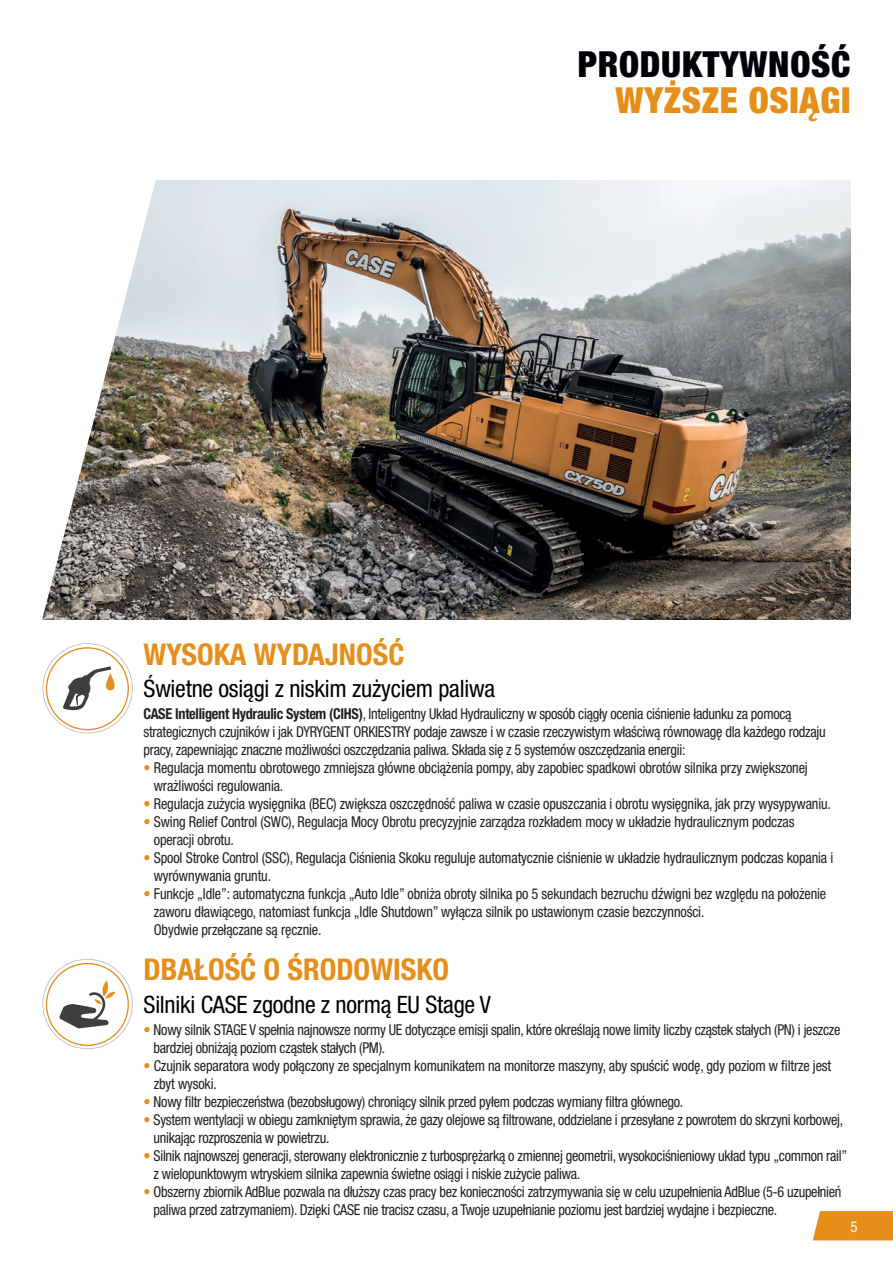
<style>
.page{position:relative;width:893px;height:1263px;background:#fff}
.page>*{position:absolute;margin:0;border:0;box-sizing:border-box;transform-origin:0 0}
.t1{font:900 condensed 36px "Helvetica Neue LT Pro";letter-spacing:.02em;color:#000108}
.t2{font:900 condensed 36px "Helvetica Neue LT Pro";letter-spacing:.02em;color:#e58e19}
.t3{font:700 condensed 30px "Helvetica Neue LT Pro";color:#e58e19}
.t4{font:condensed 24px "Helvetica Neue LT Pro";letter-spacing:-.01em;color:#000}
.t5{font:condensed 15px/18px "Helvetica Neue LT Pro";letter-spacing:-.02em;color:#231f20;scale:.95 1}
.t6{font:condensed 15px "Helvetica Neue LT Pro";color:#fff}
.s1{font-weight:700}
.s2{color:#e58e19}
</style>
<div class="page">
<svg style="left:813px;top:1211px;width:80px;height:29px;background:#e69323"></svg>
<img style="left:163px;top:180px;width:687px;height:440px">
<svg style="left:42px;top:180px;width:121px;height:440px"></svg>
<svg style="left:43px;top:643px;width:90px;height:90px"></svg>
<svg style="left:106px;top:673px;width:9px;height:17px"></svg>
<svg style="left:43px;top:959px;width:90px;height:90px"></svg>
<h1 class="t1" style="left:578px;top:42px;width:274px">PRODUKTYWNOŚĆ</h1>
<h1 class="t2" style="left:616px;top:78px;width:236px">WYŻSZE OSIĄGI</h1>
<h2 class="t3" style="left:144px;top:636px;width:262px">WYSOKA WYDAJNOŚĆ</h2>
<h3 class="t4" style="left:144px;top:675px;width:353px">Świetne osiągi z niskim zużyciem paliwa</h3>
<p class="t5" style="left:144px;top:705px;width:719px"><span class="s1">CASE Intelligent Hydraulic System (CIHS)</span>, Inteligentny Układ Hydrauliczny w sposób ciągły ocenia ciśnienie ładunku za pomocą strategicznych czujników i jak DYRYGENT ORKIESTRY podaje zawsze i w czasie rzeczywistym właściwą równowagę dla każdego rodzaju pracy, zapewniając znaczne możliwości oszczędzania paliwa. Składa się z 5 systemów oszczędzania energii:</p>
<p class="t5" style="left:154px;top:759px;width:690px;text-indent:-10px"><span class="s2">•</span> Regulacja momentu obrotowego zmniejsza główne obciążenia pompy, aby zapobiec spadkowi obrotów silnika przy zwiększonej wrażliwości regulowania.</p>
<p class="t5" style="left:144px;top:795px;width:725px"><span class="s2">•</span> Regulacja zużycia wysięgnika (BEC) zwiększa oszczędność paliwa w czasie opuszczania i obrotu wysięgnika, jak przy wysypywaniu.</p>
<p class="t5" style="left:154px;top:813px;width:676px;text-indent:-10px"><span class="s2">•</span> Swing Relief Control (SWC), Regulacja Mocy Obrotu precyzyjnie zarządza rozkładem mocy w układzie hydraulicznym podczas operacji obrotu.</p>
<p class="t5" style="left:154px;top:849px;width:717px;text-indent:-10px"><span class="s2">•</span> Spool Stroke Control (SSC), Regulacja Ciśnienia Skoku reguluje automatycznie ciśnienie w układzie hydraulicznym podczas kopania i wyrównywania gruntu.</p>
<p class="t5" style="left:154px;top:885px;width:709px;text-indent:-10px"><span class="s2">•</span> Funkcje „Idle”: automatyczna funkcja „Auto Idle” obniża obroty silnika po 5 sekundach bezruchu dźwigni bez względu na położenie zaworu dławiącego, natomiast funkcja „Idle Shutdown” wyłącza silnik po ustawionym czasie bezczynności.<br>Obydwie przełączane są ręcznie.</p>
<h2 class="t3" style="left:144px;top:951px;width:307px">DBAŁOŚĆ O ŚRODOWISKO</h2>
<h3 class="t4" style="left:144px;top:990px;width:349px">Silniki CASE zgodne z normą EU Stage V</h3>
<p class="t5" style="left:154px;top:1021px;width:725px;text-indent:-10px"><span class="s2">•</span> Nowy silnik STAGE V spełnia najnowsze normy UE dotyczące emisji spalin, które określają nowe limity liczby cząstek stałych (PN) i jeszcze bardziej obniżają poziom cząstek stałych (PM).</p>
<p class="t5" style="left:154px;top:1057px;width:715px;text-indent:-10px"><span class="s2">•</span> Czujnik separatora wody połączony ze specjalnym komunikatem na monitorze maszyny, aby spuścić wodę, gdy poziom w filtrze jest zbyt wysoki.</p>
<p class="t5" style="left:144px;top:1093px;width:569px"><span class="s2">•</span> Nowy filtr bezpieczeństwa (bezobsługowy) chroniący silnik przed pyłem podczas wymiany filtra głównego.</p>
<p class="t5" style="left:154px;top:1111px;width:727px;text-indent:-10px"><span class="s2">•</span> System wentylacji w obiegu zamkniętym sprawia, że gazy olejowe są filtrowane, oddzielane i przesyłane z powrotem do skrzyni korbowej, unikając rozproszenia w powietrzu.</p>
<p class="t5" style="left:154px;top:1147px;width:732px;text-indent:-10px"><span class="s2">•</span> Silnik najnowszej generacji, sterowany elektronicznie z turbosprężarką o zmiennej geometrii, wysokociśnieniowy układ typu „common rail” z wielopunktowym wtryskiem silnika zapewnia świetne osiągi i niskie zużycie paliwa.</p>
<p class="t5" style="left:154px;top:1183px;width:726px;text-indent:-10px"><span class="s2">•</span> Obszerny zbiornik AdBlue pozwala na dłuższy czas pracy bez konieczności zatrzymywania się w celu uzupełnienia AdBlue (5-6 uzupełnień paliwa przed zatrzymaniem). Dzięki CASE nie tracisz czasu, a Twoje uzupełnianie poziomu jest bardziej wydajne i bezpieczne.</p>
<p class="t6" style="left:850px;top:1218px;width:9px">5</p>
</div>
